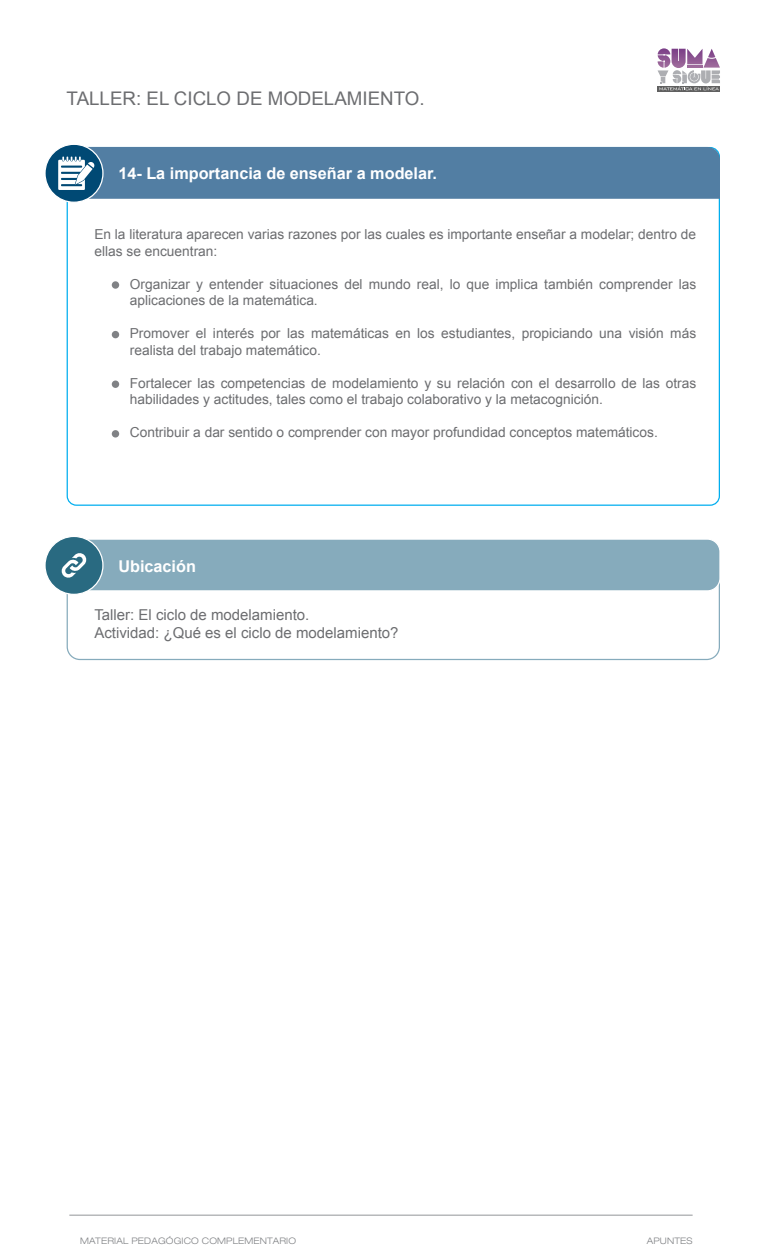
<style>
.page{position:relative;width:765px;height:1260px;background:#fff}
.page>*{position:absolute;margin:0;border:0;box-sizing:border-box;transform-origin:0 0}
.t1{font:18.75px "Arial";color:#6c6d70}
.t2{font:700 16.25px "Arial";color:#fff}
.t3{font:15px/18px "Arial";color:#6c6d70}
.t4{font:13.75px/16.5px "Arial";color:#6c6d70}
.t5{font:300 expanded 9px "Helvetica Neue";letter-spacing:.02em;color:#808285}
</style>
<div class="page">
<div style="left:70px;top:539px;width:650px;height:52px;background:#86abbc;border-radius:13px"></div>
<div style="left:69px;top:538px;width:652px;height:54px;border:1px solid #fff;border-radius:13px"></div>
<div style="left:45px;top:536px;width:58px;height:58px;background:#296a81;border-radius:50%"></div>
<div style="left:44px;top:536px;width:60px;height:59px;border:1px solid #fff;border-radius:50%"></div>
<div style="left:45px;top:144px;width:58px;height:58px;background:#004974;border-radius:50%"></div>
<div style="left:44px;top:144px;width:60px;height:59px;border:1px solid #fff;border-radius:50%"></div>
<svg style="left:58px;top:147px;width:662px;height:52px;background:#537fa3"></svg>
<svg style="left:61px;top:553px;width:26px;height:25px"></svg>
<hr style="left:69px;top:1215px;width:624px;height:1px;background:#939598">
<div style="left:112px;top:281px;width:7px;height:8px;background:#808285;border-radius:50%"></div>
<div style="left:112px;top:331px;width:7px;height:7px;background:#808285;border-radius:50%"></div>
<div style="left:112px;top:381px;width:7px;height:7px;background:#808285;border-radius:50%"></div>
<div style="left:112px;top:430px;width:7px;height:8px;background:#808285;border-radius:50%"></div>
<svg style="left:658px;top:90px;width:62px;height:1px"></svg>
<svg style="left:658px;top:48px;width:62px;height:42px"></svg>
<h1 class="t1" style="left:67px;top:86px;width:360px">TALLER: EL CICLO DE MODELAMIENTO.</h1>
<p class="t2" style="left:118px;top:162px;width:320px">14- La importancia de enseñar a modelar.</p>
<p class="t4" style="left:94px;top:226px;width:603px">En la literatura aparecen varias razones por las cuales es importante enseñar a modelar; dentro de ellas se encuentran:</p>
<p class="t4" style="left:130px;top:276px;width:568px">Organizar y entender situaciones del mundo real, lo que implica también comprender las aplicaciones de la matemática.</p>
<p class="t4" style="left:130px;top:325px;width:568px">Promover el interés por las matemáticas en los estudiantes, propiciando una visión más realista del trabajo matemático.</p>
<p class="t4" style="left:130px;top:375px;width:568px">Fortalecer las competencias de modelamiento y su relación con el desarrollo de las otras habilidades y actitudes, tales como el trabajo colaborativo y la metacognición.</p>
<p class="t4" style="left:130px;top:424px;width:530px">Contribuir a dar sentido o comprender con mayor profundidad conceptos matemáticos.</p>
<p class="t2" style="left:118px;top:556px;width:79px">Ubicación</p>
<p class="t3" style="left:94px;top:606px;width:306px">Taller: El ciclo de modelamiento.<br>Actividad: ¿Qué es el ciclo de modelamiento?</p>
<p class="t5" style="left:80px;top:1235px;width:218px">MATERIAL PEDAGÓGICO COMPLEMENTARIO</p>
<p class="t5" style="left:647px;top:1235px;width:47px">APUNTES</p>
</div>
